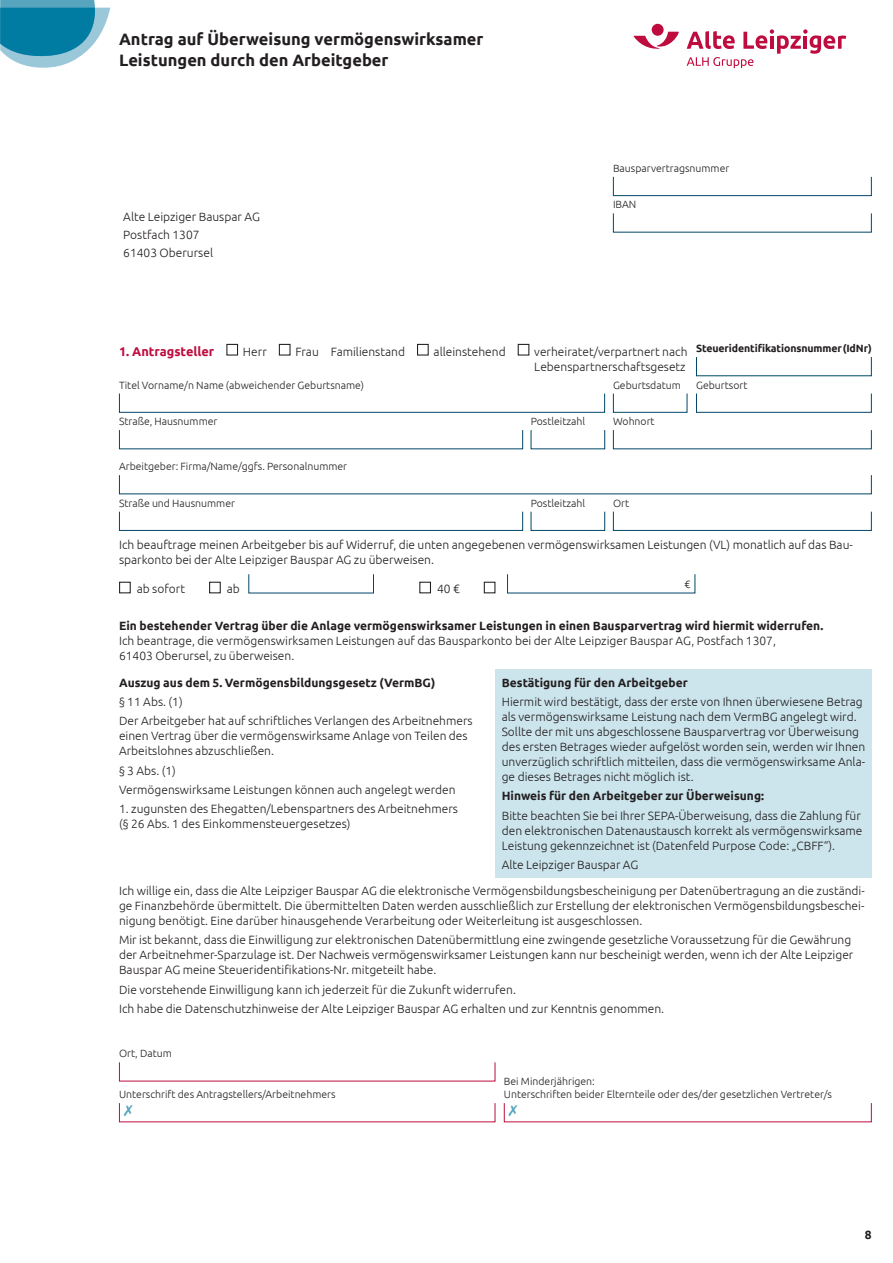
<style>
.page{position:relative;width:893px;height:1263px;background:#fff}
.page>*{position:absolute;margin:0;border:0;box-sizing:border-box;transform-origin:0 0}
.u_Headline_Antrag{font:700 16.5px/21px "Ubuntu";color:#231f20}
.u_Tabellentext_8pt{font:700 12.75px "Ubuntu";color:#be0d3e}
.u_Grundtext_8pt{font:300 12px/15px "Ubuntu";color:#231f20}
.u_Tabellentext_8pt-2{font:300 12px/15px "Ubuntu";color:#231f20}
.u_Grundtext_8pt-2{font:700 12px "Ubuntu";color:#231f20}
.u_Tabellentext_7pt{font:700 12px "Ubuntu";color:#231f20}
.u_Tabellentext_7pt-2{font:300 10.5px/13.5px "Ubuntu";color:#231f20}
.u_Tabellentext_7pt-3{font:700 10.5px "Ubuntu";letter-spacing:-.01em;color:#231f20}
.s1{font-weight:700}
</style>
<div class="page">
<svg style="left:0;top:0;width:110px;height:68px"></svg>
<div style="left:652px;top:24px;width:12px;height:12px;background:#be0c3e;border-radius:50%"></div>
<svg style="left:634px;top:32px;width:45px;height:17px"></svg>
<svg style="left:687px;top:29px;width:159px;height:39px"></svg>
<div style="left:613px;top:176px;width:259px;height:20px;border:1px solid #004767"></div>
<div style="left:226px;top:344px;width:12px;height:12px;border:1px solid #231f20"></div>
<div style="left:279px;top:344px;width:12px;height:12px;border:1px solid #231f20"></div>
<div style="left:417px;top:344px;width:12px;height:12px;border:1px solid #231f20"></div>
<div style="left:518px;top:344px;width:11px;height:12px;border:1px solid #231f20"></div>
<div style="left:119px;top:393px;width:486px;height:20px;border:1px solid #004767"></div>
<div style="left:613px;top:393px;width:74px;height:20px;border:1px solid #004767"></div>
<div style="left:696px;top:393px;width:176px;height:20px;border:1px solid #004767"></div>
<div style="left:119px;top:511px;width:404px;height:20px;border:1px solid #004767"></div>
<div style="left:531px;top:511px;width:74px;height:20px;border:1px solid #004767"></div>
<div style="left:613px;top:511px;width:259px;height:20px;border:1px solid #004767"></div>
<div style="left:119px;top:582px;width:12px;height:11px;border:1px solid #231f20"></div>
<div style="left:209px;top:582px;width:12px;height:11px;border:1px solid #231f20"></div>
<div style="left:419px;top:582px;width:12px;height:11px;border:1px solid #231f20"></div>
<div style="left:484px;top:582px;width:11px;height:11px;border:1px solid #231f20"></div>
<div style="left:495px;top:669px;width:377px;height:208px;background:#cce5ed"></div>
<p class="u_Headline_Antrag" style="left:119px;top:28px;width:366px">Antrag auf Überweisung vermögenswirksamer<br>Leistungen durch den Arbeitgeber</p>
<p class="u_Tabellentext_8pt-2" style="left:123px;top:207px;width:138px;line-height:18px">Alte Leipziger Bauspar AG<br>Postfach 1307<br>61403 Oberursel</p>
<p class="u_Tabellentext_7pt-2" style="left:613px;top:161px;width:118px">Bausparvertragsnummer</p>
<p class="u_Tabellentext_7pt-2" style="left:613px;top:198px;width:25px">IBAN</p>
<p class="u_Tabellentext_8pt" style="left:119px;top:343px;width:97px">1. Antragsteller</p>
<p class="u_Tabellentext_8pt-2" style="left:243px;top:343px;width:25px">Herr</p>
<p class="u_Tabellentext_8pt-2" style="left:295px;top:343px;width:111px">Frau Familienstand</p>
<p class="u_Tabellentext_8pt-2" style="left:434px;top:343px;width:74px">alleinstehend</p>
<p class="u_Tabellentext_8pt-2" style="left:534px;top:343px;width:155px">verheiratet/verpartnert nach<br>Lebenspartnerschaftsgesetz</p>
<p class="u_Tabellentext_7pt-3" style="left:696px;top:342px;width:177px">Steueridentifikationsnummer (IdNr)</p>
<p class="u_Tabellentext_7pt-2" style="left:119px;top:378px;width:246px">Titel Vorname/n Name (abweichender Geburtsname)</p>
<p class="u_Tabellentext_7pt-2" style="left:613px;top:378px;width:69px">Geburtsdatum</p>
<p class="u_Tabellentext_7pt-2" style="left:696px;top:378px;width:53px">Geburtsort</p>
<p class="u_Tabellentext_7pt-2" style="left:119px;top:414px;width:100px">Straße, Hausnummer</p>
<p class="u_Tabellentext_7pt-2" style="left:531px;top:414px;width:56px">Postleitzahl</p>
<p class="u_Tabellentext_7pt-2" style="left:613px;top:414px;width:43px">Wohnort</p>
<p class="u_Tabellentext_7pt-2" style="left:119px;top:459px;width:230px">Arbeitgeber: Firma/Name/ggfs. Personalnummer</p>
<p class="u_Tabellentext_7pt-2" style="left:119px;top:496px;width:117px">Straße und Hausnummer</p>
<p class="u_Tabellentext_7pt-2" style="left:531px;top:496px;width:56px">Postleitzahl</p>
<p class="u_Tabellentext_7pt-2" style="left:613px;top:496px;width:18px">Ort</p>
<p class="u_Tabellentext_8pt-2" style="left:119px;top:536px;width:735px">Ich beauftrage meinen Arbeitgeber bis auf Widerruf, die unten angegebenen vermögenswirksamen Leistungen (VL) monatlich auf das Bau&shy;sparkonto bei der Alte Leipziger Bauspar AG zu überweisen.</p>
<p class="u_Tabellentext_8pt-2" style="left:137px;top:581px;width:50px">ab sofort</p>
<p class="u_Tabellentext_8pt-2" style="left:227px;top:581px;width:15px">ab</p>
<p class="u_Tabellentext_8pt-2" style="left:437px;top:581px;width:24px">40 €</p>
<p class="u_Tabellentext_7pt-2" style="left:684px;top:578px;width:7px">€</p>
<p class="u_Grundtext_8pt" style="left:119px;top:618px;width:706px"><span class="s1">Ein bestehender Vertrag über die Anlage vermögenswirksamer Leistungen in einen Bausparvertrag wird hiermit widerrufen.<br></span>Ich beantrage, die vermögenswirksamen Leistungen auf das Bausparkonto bei der Alte Leipziger Bauspar AG, Postfach 1307,<br>61403 Oberursel, zu überweisen.</p>
<p class="u_Grundtext_8pt-2" style="left:119px;top:675px;width:318px">Auszug aus dem 5. Vermögensbildungsgesetz (VermBG)</p>
<p class="u_Grundtext_8pt" style="left:119px;top:694px;width:65px">§ 11 Abs. (1)</p>
<p class="u_Grundtext_8pt" style="left:119px;top:713px;width:355px">Der Arbeitgeber hat auf schriftliches Verlangen des Arbeitnehmers einen Vertrag über die vermögenswirksame Anlage von Teilen des<br>Arbeitslohnes abzuschließen.</p>
<p class="u_Grundtext_8pt" style="left:119px;top:762px;width:58px">§ 3 Abs. (1)</p>
<p class="u_Grundtext_8pt" style="left:119px;top:782px;width:338px">Vermögenswirksame Leistungen können auch angelegt werden</p>
<p class="u_Grundtext_8pt" style="left:119px;top:801px;width:340px">1. zugunsten des Ehegatten/Lebenspartners des Arbeitnehmers (§ 26 Abs. 1 des Einkommensteuergesetzes)</p>
<p class="u_Grundtext_8pt-2" style="left:502px;top:675px;width:188px">Bestätigung für den Arbeitgeber</p>
<p class="u_Grundtext_8pt" style="left:502px;top:694px;width:365px">Hiermit wird bestätigt, dass der erste von Ihnen überwiesene Betrag als vermögenswirksame Leistung nach dem VermBG angelegt wird.<br>Sollte der mit uns abgeschlossene Bausparvertrag vor Überweisung des ersten Betrages wieder aufgelöst worden sein, werden wir Ihnen unverzüglich schriftlich mitteilen, dass die vermögenswirksame Anla&shy;ge dieses Betrages nicht möglich ist.</p>
<p class="u_Grundtext_8pt-2" style="left:502px;top:789px;width:264px">Hinweis für den Arbeitgeber zur Überweisung:</p>
<p class="u_Grundtext_8pt" style="left:502px;top:807px;width:362px">Bitte beachten Sie bei Ihrer SEPA-Überweisung, dass die Zahlung für den elektronischen Datenaustausch korrekt als vermögenswirksame<br>Leistung gekennzeichnet ist (Datenfeld Purpose Code: „CBFF“).</p>
<p class="u_Grundtext_8pt" style="left:502px;top:857px;width:138px">Alte Leipziger Bauspar AG</p>
<p class="u_Grundtext_8pt" style="left:119px;top:883px;width:747px;text-align:justify">Ich willige ein, dass die Alte Leipziger Bauspar AG die elektronische Vermögensbildungsbescheinigung per Datenübertragung an die zuständi&shy;ge Finanzbehörde übermittelt. Die übermittelten Daten werden ausschließlich zur Erstellung der elektronischen Vermögensbildungsbeschei&shy;nigung benötigt. Eine darüber hinausgehende Verarbeitung oder Weiterleitung ist ausgeschlossen.</p>
<p class="u_Grundtext_8pt" style="left:119px;top:932px;width:736px">Mir ist bekannt, dass die Einwilligung zur elektronischen Datenübermittlung eine zwingende gesetzliche Voraussetzung für die Gewährung der Arbeitnehmer-Sparzulage ist. Der Nachweis vermögenswirksamer Leistungen kann nur bescheinigt werden, wenn ich der Alte Leipziger<br>Bauspar AG meine Steueridentifikations-Nr. mitgeteilt habe.</p>
<p class="u_Grundtext_8pt" style="left:119px;top:981px;width:398px">Die vorstehende Einwilligung kann ich jederzeit für die Zukunft widerrufen.</p>
<p class="u_Grundtext_8pt" style="left:119px;top:1001px;width:547px">Ich habe die Datenschutzhinweise der Alte Leipziger Bauspar AG erhalten und zur Kenntnis genommen.</p>
<p class="u_Tabellentext_7pt-2" style="left:119px;top:1046px;width:54px">Ort, Datum</p>
<p class="u_Tabellentext_7pt-2" style="left:504px;top:1074px;width:330px">Bei Minderjährigen:<br>Unterschriften beider Elternteile oder des/der gesetzlichen Vertreter/s</p>
<p class="u_Tabellentext_7pt-2" style="left:119px;top:1087px;width:218px">Unterschrift des Antragstellers/Arbeitnehmers</p>
<p class="u_Tabellentext_7pt" style="left:865px;top:1228px;width:8px">8</p>
</div>
